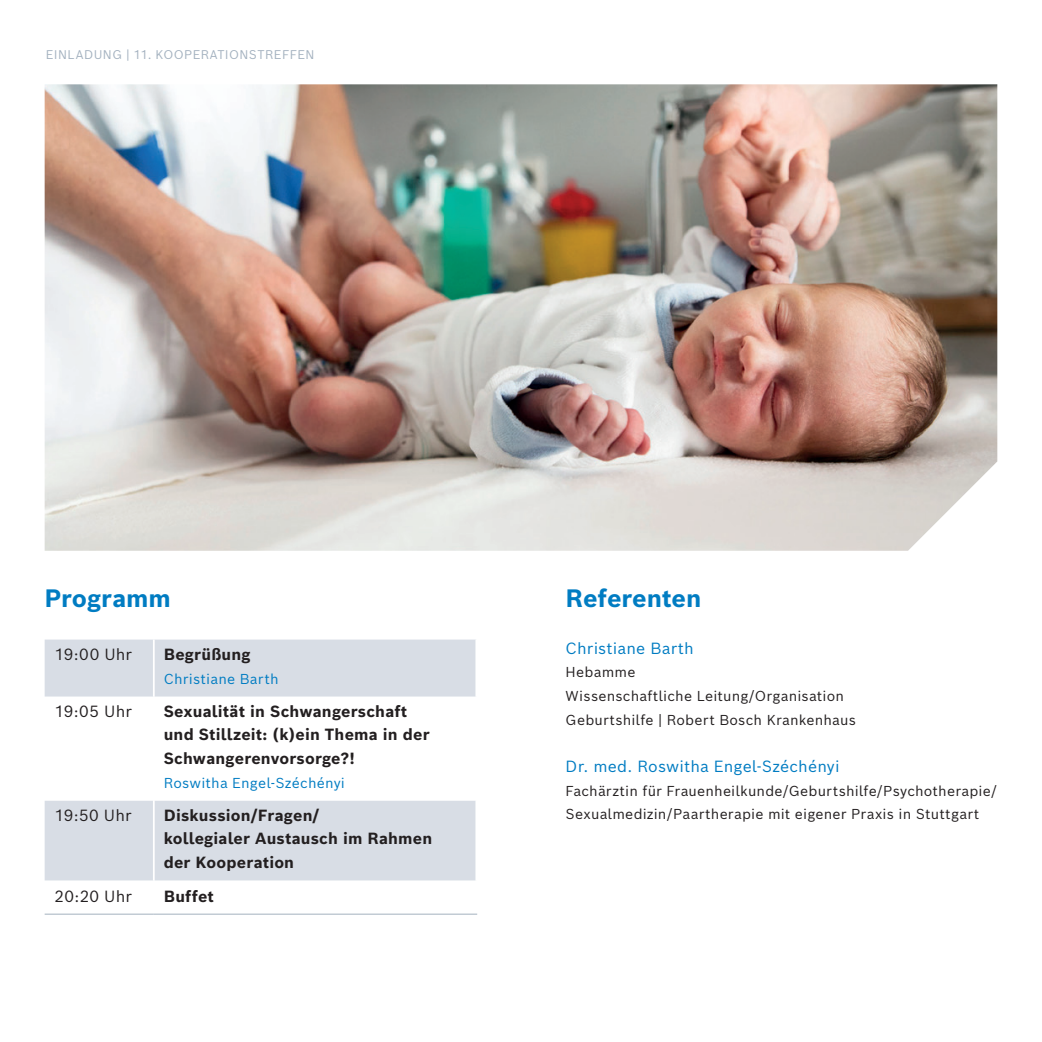
<style>
.page{position:relative;width:1042px;height:1042px;background:#fff}
.page>*{position:absolute;margin:0;border:0;box-sizing:border-box;transform-origin:0 0}
.t1{font:700 24.5px "Bosch Sans";letter-spacing:-.005em;color:#007cc2}
.t2{font:700 15.75px/23.6px "Bosch Sans";letter-spacing:.01em;color:#231f20}
.t3{font:15.75px "Bosch Sans";letter-spacing:.01em;color:#007cc2}
.t4{font:15.75px "Bosch Sans";letter-spacing:.01em;color:#231f20}
.t5{font:14px/23.6px "Bosch Sans";letter-spacing:.015em;color:#231f20}
.t6{font:14px "Bosch Sans";letter-spacing:.015em;color:#007cc2}
.t7{font:12.25px "Bosch Sans";letter-spacing:.03em;color:#a3b1bf}
</style>
<div class="page">
<img style="left:45px;top:84px;width:952px;height:467px">
<svg style="left:45px;top:639px;width:430px;height:241px;fill:#d8dde5"></svg>
<hr style="left:153px;top:639px;width:2px;height:57px;background:#fff">
<hr style="left:153px;top:696px;width:2px;height:105px;background:#fff">
<hr style="left:153px;top:801px;width:2px;height:79px;background:#fff">
<hr style="left:45px;top:914px;width:109px;height:1px;background:#a3b1bf">
<hr style="left:154px;top:914px;width:323px;height:1px;background:#a3b1bf">
<p class="t7" style="left:46px;top:45px;width:270px">EINLADUNG | 11. KOOPERATIONSTREFFEN</p>
<h1 class="t1" style="left:45px;top:577px;width:128px">Programm</h1>
<p class="t4" style="left:55px;top:640px;width:79px">19:00 Uhr</p>
<p class="t2" style="left:164px;top:641px;width:88px">Begrüßung</p>
<p class="t6" style="left:164px;top:667px;width:116px">Christiane Barth</p>
<p class="t4" style="left:55px;top:697px;width:79px">19:05 Uhr</p>
<p class="t2" style="left:164px;top:697px;width:267px">Sexualität in Schwangerschaft und Stillzeit: (k)ein Thema in der<br>Schwangerenvorsorge?!</p>
<p class="t6" style="left:164px;top:771px;width:183px">Roswitha Engel-Széchényi</p>
<p class="t4" style="left:55px;top:802px;width:78px">19:50 Uhr</p>
<p class="t2" style="left:164px;top:802px;width:270px">Diskussion/Fragen/<br>kollegialer Austausch im Rahmen der Kooperation</p>
<p class="t4" style="left:55px;top:883px;width:79px">20:20 Uhr</p>
<p class="t2" style="left:164px;top:883px;width:52px">Buffet</p>
<h1 class="t1" style="left:566px;top:577px;width:137px">Referenten</h1>
<p class="t3" style="left:566px;top:635px;width:130px">Christiane Barth</p>
<p class="t5" style="left:566px;top:659px;width:292px">Hebamme<br>Wissenschaftliche Leitung/Organisation<br>Geburtshilfe | Robert Bosch Krankenhaus</p>
<p class="t3" style="left:566px;top:753px;width:275px">Dr. med. Roswitha Engel-Széchényi</p>
<p class="t5" style="left:566px;top:777px;width:433px">Fachärztin für Frauenheilkunde/Geburtshilfe/Psychotherapie/<br>Sexualmedizin/Paartherapie mit eigener Praxis in Stuttgart</p>
</div>
